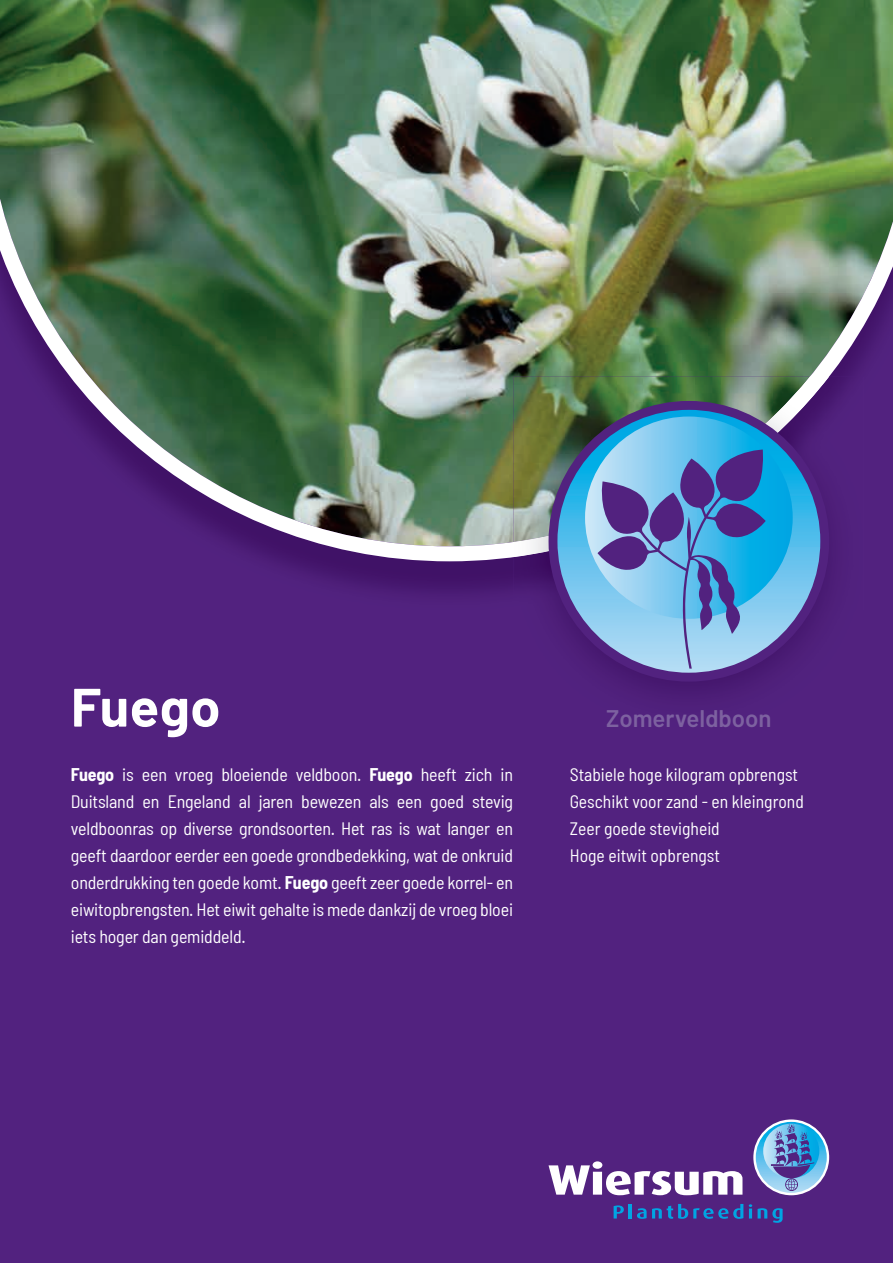
<style>
.page{position:relative;width:893px;height:1263px;background:#52227f}
.page>*{position:absolute;margin:0;border:0;box-sizing:border-box;transform-origin:0 0}
.t1{font:700 54px "Barlow";letter-spacing:.01em;color:#fff}
.t2{font:600 24px "Barlow";color:#7d61a0}
.t3{font:semi-condensed 18px/27px "Barlow";color:#fff;text-align:justify}
.s1{font-weight:700}
</style>
<div class="page">
<svg style="left:753px;top:1119px;width:76px;height:76px"></svg>
<svg style="left:756px;top:1122px;width:71px;height:71px"></svg>
<svg style="left:763px;top:1124px;width:56px;height:67px"></svg>
<svg style="left:614px;top:1205px;width:10px;height:13px"></svg>
<hr style="left:629px;top:1204px;width:3px;height:14px;background:#00a5e3">
<svg style="left:637px;top:1204px;width:106px;height:15px"></svg>
<svg style="left:749px;top:1204px;width:3px;height:14px"></svg>
<svg style="left:758px;top:1208px;width:25px;height:15px"></svg>
<svg style="left:549px;top:1161px;width:193px;height:34px"></svg>
<img style="left:277px;top:561px;width:236px;height:32px">
<img style="left:0;top:0;width:893px;height:561px">
<img style="left:513px;top:377px;width:351px;height:317px">
<img style="left:513px;top:377px;width:316px;height:180px">
<div style="left:549px;top:401px;width:280px;height:281px;background:#52227f;border-radius:50%"></div>
<svg style="left:557px;top:410px;width:263px;height:263px;background:#4fbae9"></svg>
<svg style="left:585px;top:416px;width:208px;height:253px"></svg>
<h1 class="t1" style="left:71px;top:674px;width:151px">Fuego</h1>
<h2 class="t2" style="left:606px;top:703px;width:167px">Zomerveldboon</h2>
<p class="t3" style="left:71px;top:760px;width:444px"><span class="s1">Fuego</span> is een vroeg bloeiende veldboon. <span class="s1">Fuego</span> heeft zich in Duitsland en Engeland al jaren bewezen als een goed stevig veldboonras op diverse grondsoorten. Het ras is wat langer en geeft daardoor eerder een goede grondbedekking, wat de onkruid onderdrukking ten goede komt. <span class="s1">Fuego</span> geeft zeer goede korrel- en eiwitopbrengsten. Het eiwit gehalte is mede dankzij de vroeg bloei iets hoger dan gemiddeld.</p>
<p class="t3" style="left:570px;top:760px;width:236px;text-align:left">Stabiele hoge kilogram opbrengst<br>Geschikt voor zand - en kleingrond<br>Zeer goede stevigheid<br>Hoge eitwit opbrengst</p>
</div>
